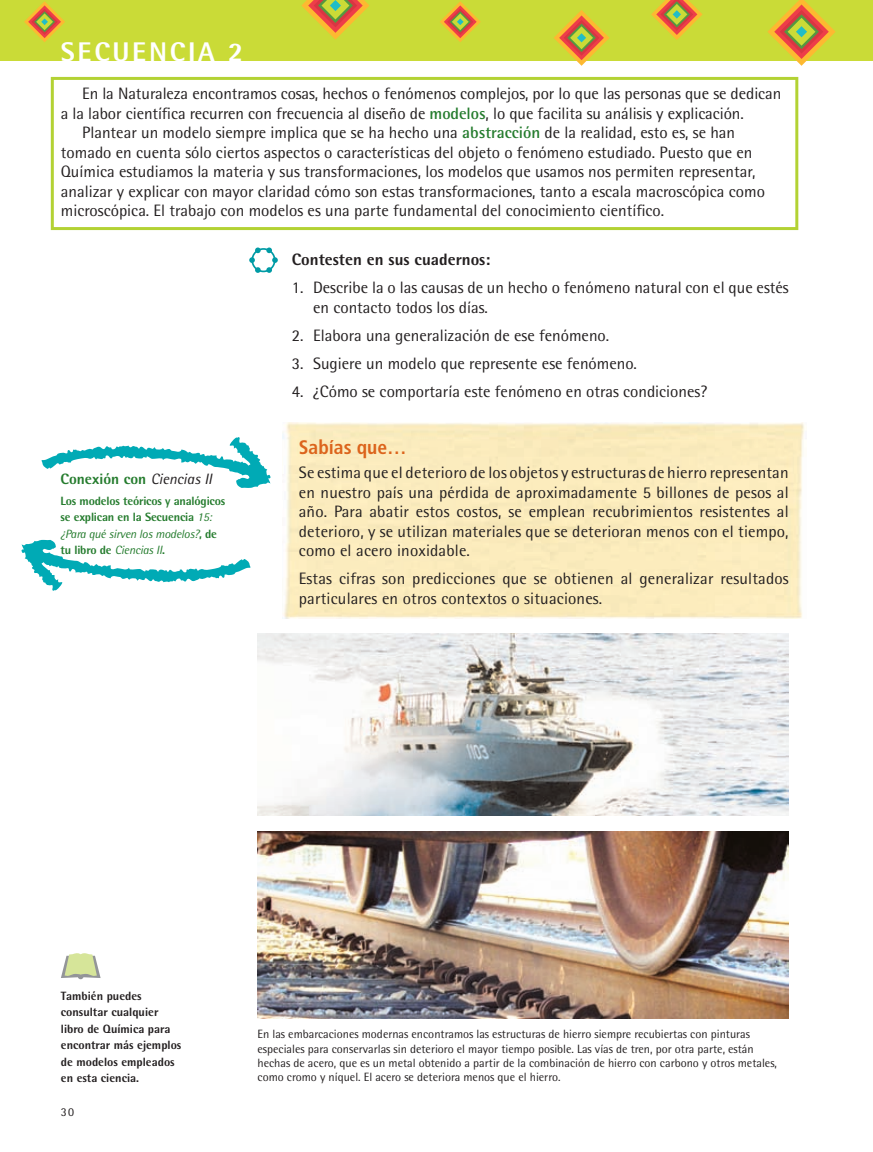
<style>
.page{position:relative;width:873px;height:1152px;background:#fff}
.page>*{position:absolute;margin:0;border:0;box-sizing:border-box;transform-origin:0 0}
.t1{font:800 27px "Rotis Semi Sans";letter-spacing:.1em;color:#fff}
.t2{font:700 condensed 19.5px "Frutiger";color:#dc641c}
.t3{font:16.5px/19.5px "Rotis Semi Sans";color:#231f20}
.t4{font:800 16.5px "Rotis Semi Sans";color:#231f20}
.t5{font:800 15px "Rotis Semi Sans";color:#257c2e}
.t6{font:12px/14.2px "Rotis Semi Sans";color:#231f20}
.t7{font:800 12px/16.5px "Rotis Semi Sans";letter-spacing:-.015em;color:#257c2e}
.t8{font:800 12px/16.5px "Rotis Semi Sans";color:#231f20}
.s1{font-weight:700;color:#257c2e}
.s2{font-weight:400;font-style:italic;color:#231f20}
.s3{font-weight:400;font-style:italic}
</style>
<div class="page">
<div style="left:0;top:0;width:872px;height:61px;background:#cadb37"></div>
<svg style="left:24px;top:1px;width:41px;height:41px"></svg>
<svg style="left:301px;top:0;width:68px;height:40px"></svg>
<svg style="left:440px;top:1px;width:40px;height:41px"></svg>
<svg style="left:651px;top:0;width:51px;height:40px"></svg>
<svg style="left:554px;top:10px;width:55px;height:56px"></svg>
<svg style="left:767px;top:0;width:68px;height:66px"></svg>
<svg style="left:51px;top:77px;width:746px;height:153px"></svg>
<svg style="left:21px;top:540px;width:229px;height:51px"></svg>
<svg style="left:42px;top:437px;width:229px;height:51px"></svg>
<svg style="left:249px;top:247px;width:29px;height:26px"></svg>
<svg style="left:61px;top:953px;width:40px;height:26px"></svg>
<div style="left:282px;top:422px;width:523px;height:196px;background:#fbecbd"></div>
<img style="left:257px;top:633px;width:531px;height:183px">
<img style="left:257px;top:831px;width:531px;height:187px">
<h1 class="t1" style="left:61px;top:35px;width:184px">secuencia 2</h1>
<p class="t3" style="left:82px;top:83px;width:700px">En la Naturaleza encontramos cosas, hechos o fenómenos complejos, por lo que las personas que se dedican</p>
<p class="t3" style="left:61px;top:103px;width:684px">a la labor científica recurren con frecuencia al diseño de <span class="s1">modelos</span>, lo que facilita su análisis y explicación.</p>
<p class="t3" style="left:82px;top:122px;width:654px">Plantear un modelo siempre implica que se ha hecho una <span class="s1">abstracción</span> de la realidad, esto es, se han</p>
<p class="t3" style="left:61px;top:142px;width:692px">tomado en cuenta sólo ciertos aspectos o características del objeto o fenómeno estudiado. Puesto que en</p>
<p class="t3" style="left:61px;top:161px;width:695px">Química estudiamos la materia y sus transformaciones, los modelos que usamos nos permiten representar,</p>
<p class="t3" style="left:61px;top:181px;width:705px">analizar y explicar con mayor claridad cómo son estas transformaciones, tanto a escala macroscópica como</p>
<p class="t3" style="left:61px;top:201px;width:604px">microscópica. El trabajo con modelos es una parte fundamental del conocimiento científico.</p>
<p class="t5" style="left:60px;top:469px;width:153px">conexión con <span class="s2">Ciencias II</span></p>
<p class="t7" style="left:60px;top:492px;width:166px">Los modelos teóricos y analógicos se explican en la secuencia <span class="s3">15: ¿Para qué sirven los modelos?</span>, de tu libro de <span class="s3">Ciencias II</span>.</p>
<p class="t4" style="left:291px;top:249px;width:200px">contesten en sus cuadernos:</p>
<p class="t3" style="left:313px;top:278px;width:477px;text-indent:-21px">1. Describe la o las causas de un hecho o fenómeno natural con el que estés en contacto todos los días.</p>
<p class="t3" style="left:292px;top:325px;width:319px">2. Elabora una generalización de ese fenómeno.</p>
<p class="t3" style="left:292px;top:353px;width:346px">3. Sugiere un modelo que represente ese fenómeno.</p>
<p class="t3" style="left:292px;top:381px;width:416px">4. ¿Cómo se comportaría este fenómeno en otras condiciones?</p>
<p class="t2" style="left:299px;top:436px;width:109px">Sabías que…</p>
<p class="t3" style="left:298px;top:462px;width:491px;text-align:justify">Se estima que el deterioro de los objetos y estructuras de hierro representan en nuestro país una pérdida de aproximadamente 5 billones de pesos al año. Para abatir estos costos, se emplean recubrimientos resistentes al deterioro, y se utilizan materiales que se deterioran menos con el tiempo, como el acero inoxidable.</p>
<p class="t3" style="left:299px;top:568px;width:491px">Estas cifras son predicciones que se obtienen al generalizar resultados particulares en otros contextos o situaciones.</p>
<p class="t8" style="left:61px;top:987px;width:122px">También puedes consultar cualquier libro de Química para encontrar más ejemplos de modelos empleados en esta ciencia.</p>
<p class="t6" style="left:61px;top:1104px;width:15px">30</p>
<p class="t6" style="left:257px;top:1026px;width:520px">En las embarcaciones modernas encontramos las estructuras de hierro siempre recubiertas con pinturas especiales para conservarlas sin deterioro el mayor tiempo posible. Las vías de tren, por otra parte, están hechas de acero, que es un metal obtenido a partir de la combinación de hierro con carbono y otros metales, como cromo y níquel. El acero se deteriora menos que el hierro.</p>
</div>
